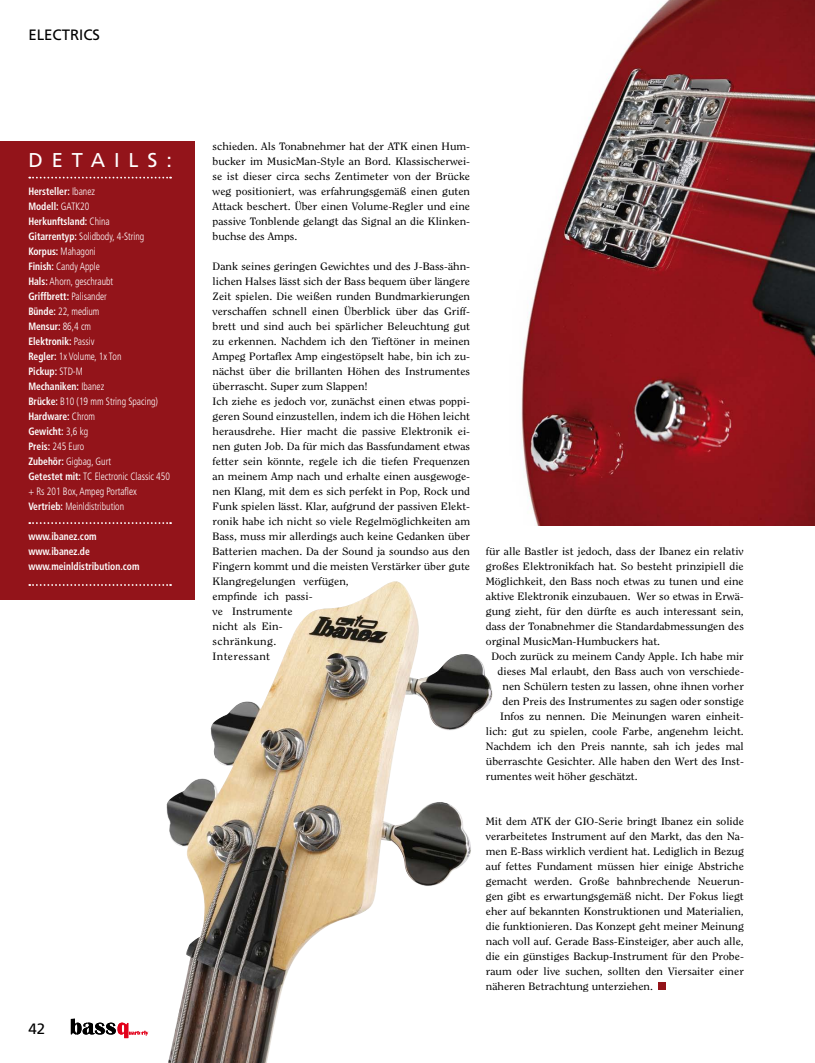
<style>
.page{position:relative;width:815px;height:1063px;background:#fff}
.page>*{position:absolute;margin:0;border:0;box-sizing:border-box;transform-origin:0 0}
.t1{font:20px "Frutiger";letter-spacing:.445em;color:#fff}
.t2{font:15px "Frutiger";color:#000}
.t3{font:10.62px/15px "Clearface Std";color:#000;text-align:justify;scale:1.1 1}
.t4{font:300 condensed 10.62px/15px "Frutiger LT Std";color:#fff;scale:.9 1}
.t5{font:700 condensed 10.62px/15px "Frutiger LT Std";color:#fff;scale:.9 1}
.s1{font-weight:700}
</style>
<div class="page">
<div style="left:659px;top:983px;width:7px;height:7px;background:#93141a"></div>
<svg style="left:71px;top:1019px;width:77px;height:19px"></svg>
<div style="left:0;top:141px;width:195px;height:459px;background:#93141a"></div>
<svg style="left:29px;top:177px;width:142px;height:2px"></svg>
<svg style="left:29px;top:522px;width:142px;height:2px"></svg>
<svg style="left:29px;top:584px;width:136px;height:2px"></svg>
<img style="left:521px;top:0;width:294px;height:525px">
<img style="left:166px;top:582px;width:327px;height:481px">
<h2 class="t2" style="left:28px;top:26px;width:73px">ELECTRICS</h2>
<h1 class="t1" style="left:28px;top:148px;width:145px">DETAILS:</h1>
<p class="t4" style="left:28px;top:184px;width:159px"><span class="s1">Hersteller:</span> Ibanez<br><span class="s1">Modell:</span> GATK20<br><span class="s1">Herkunftsland:</span> China<br><span class="s1">Gitarrentyp:</span> Solidbody, 4-String<br><span class="s1">Korpus:</span> Mahagoni<br><span class="s1">Finish:</span> Candy Apple<br><span class="s1">Hals:</span> Ahorn, geschraubt<br><span class="s1">Griffbrett:</span> Palisander<br><span class="s1">Bünde:</span> 22, medium<br><span class="s1">Mensur:</span> 86,4 cm<br><span class="s1">Elektronik:</span> Passiv<br><span class="s1">Regler:</span> 1x Volume, 1x Ton<br><span class="s1">Pickup:</span> STD-M<br><span class="s1">Mechaniken:</span> Ibanez<br><span class="s1">Brücke:</span> B10 (19 mm String Spacing)<br><span class="s1">Hardware:</span> Chrom<br><span class="s1">Gewicht:</span> 3,6 kg<br><span class="s1">Preis:</span> 245 Euro<br><span class="s1">Zubehör:</span> Gigbag, Gurt<br><span class="s1">Getestet mit:</span> TC Electronic Classic 450 + Rs 201 Box, Ampeg Portaflex<br><span class="s1">Vertrieb:</span> Meinldistribution</p>
<p class="t5" style="left:28px;top:529px;width:125px">www.ibanez.com www.ibanez.de www.meinldistribution.com</p>
<h2 class="t2" style="left:28px;top:1020px;width:18px">42</h2>
<p class="t3" style="left:213px;top:139px;width:236px">schieden. Als Tonabnehmer hat der ATK einen Hum&shy;bucker im MusicMan-Style an Bord. Klassischerwei&shy;se ist dieser circa sechs Zentimeter von der Brücke weg positioniert, was erfahrungsgemäß einen guten Attack beschert. Über einen Volume-Regler und eine passive Tonblende gelangt das Signal an die Klinken&shy;buchse des Amps.</p>
<p class="t3" style="left:213px;top:259px;width:236px;text-align:left">Dank seines geringen Gewichtes und des J-Bass-ähn&shy;lichen Halses lässt sich der Bass bequem über längere Zeit spielen. Die weißen runden Bundmarkierungen verschaffen schnell einen Überblick über das Griff&shy;brett und sind auch bei spärlicher Beleuchtung gut zu erkennen. Nachdem ich den Tieftöner in meinen Ampeg Portaflex Amp eingestöpselt habe, bin ich zu&shy;nächst über die brillanten Höhen des Instrumentes überrascht. Super zum Slappen!<br>Ich ziehe es jedoch vor, zunächst einen etwas poppi&shy;geren Sound einzustellen, indem ich die Höhen leicht herausdrehe. Hier macht die passive Elektronik ei&shy;nen guten Job. Da für mich das Bassfundament etwas fetter sein könnte, regele ich die tiefen Frequenzen an meinem Amp nach und erhalte einen ausgewoge&shy;nen Klang, mit dem es sich perfekt in Pop, Rock und Funk spielen lässt. Klar, aufgrund der passiven Elekt&shy;ronik habe ich nicht so viele Regelmöglichkeiten am Bass, muss mir allerdings auch keine Gedanken über Batterien machen. Da der Sound ja soundso aus den Fingern kommt und die meisten Verstärker über gute Klangregelungen verfügen,<br>empfinde ich passi-<br>ve Instrumente<br>nicht als Ein-<br>schränkung.<br>Interessant</p>
<p class="t3" style="left:486px;top:544px;width:236px">für alle Bastler ist jedoch, dass der Ibanez ein relativ</p>
<p class="t3" style="left:486px;top:559px;width:236px">großes Elektronikfach hat. So besteht prinzipiell die</p>
<p class="t3" style="left:486px;top:574px;width:236px">Möglichkeit, den Bass noch etwas zu tunen und eine</p>
<p class="t3" style="left:486px;top:589px;width:236px">aktive Elektronik einzubauen. Wer so etwas in Erwä-</p>
<p class="t3" style="left:486px;top:604px;width:236px">gung zieht, für den dürfte es auch interessant sein,</p>
<p class="t3" style="left:486px;top:619px;width:236px">dass der Tonabnehmer die Standardabmessungen des</p>
<p class="t3" style="left:486px;top:634px;width:160px">orginal MusicMan-Humbuckers hat.</p>
<p class="t3" style="left:491px;top:649px;width:231px">Doch zurück zu meinem Candy Apple. Ich habe mir</p>
<p class="t3" style="left:498px;top:664px;width:225px">dieses Mal erlaubt, den Bass auch von verschiede-</p>
<p class="t3" style="left:503px;top:679px;width:221px">nen Schülern testen zu lassen, ohne ihnen vorher</p>
<p class="t3" style="left:503px;top:694px;width:221px">den Preis des Instrumentes zu sagen oder sonstige</p>
<p class="t3" style="left:500px;top:709px;width:223px">Infos zu nennen. Die Meinungen waren einheit-</p>
<p class="t3" style="left:486px;top:724px;width:236px">lich: gut zu spielen, coole Farbe, angenehm leicht.</p>
<p class="t3" style="left:486px;top:739px;width:236px">Nachdem ich den Preis nannte, sah ich jedes mal</p>
<p class="t3" style="left:486px;top:754px;width:236px">überraschte Gesichter. Alle haben den Wert des Inst-</p>
<p class="t3" style="left:486px;top:769px;width:140px">rumentes weit höher geschätzt.</p>
<p class="t3" style="left:486px;top:814px;width:236px">Mit dem ATK der GIO-Serie bringt Ibanez ein solide verarbeitetes Instrument auf den Markt, das den Na&shy;men E-Bass wirklich verdient hat. Lediglich in Bezug auf fettes Fundament müssen hier einige Abstriche gemacht werden. Große bahnbrechende Neuerun&shy;gen gibt es erwartungsgemäß nicht. Der Fokus liegt eher auf bekannten Konstruktionen und Materialien, die funktionieren. Das Konzept geht meiner Meinung nach voll auf. Gerade Bass-Einsteiger, aber auch alle, die ein günstiges Backup-Instrument für den Probe&shy;raum oder live suchen, sollten den Viersaiter einer näheren Betrachtung unterziehen.</p>
</div>
